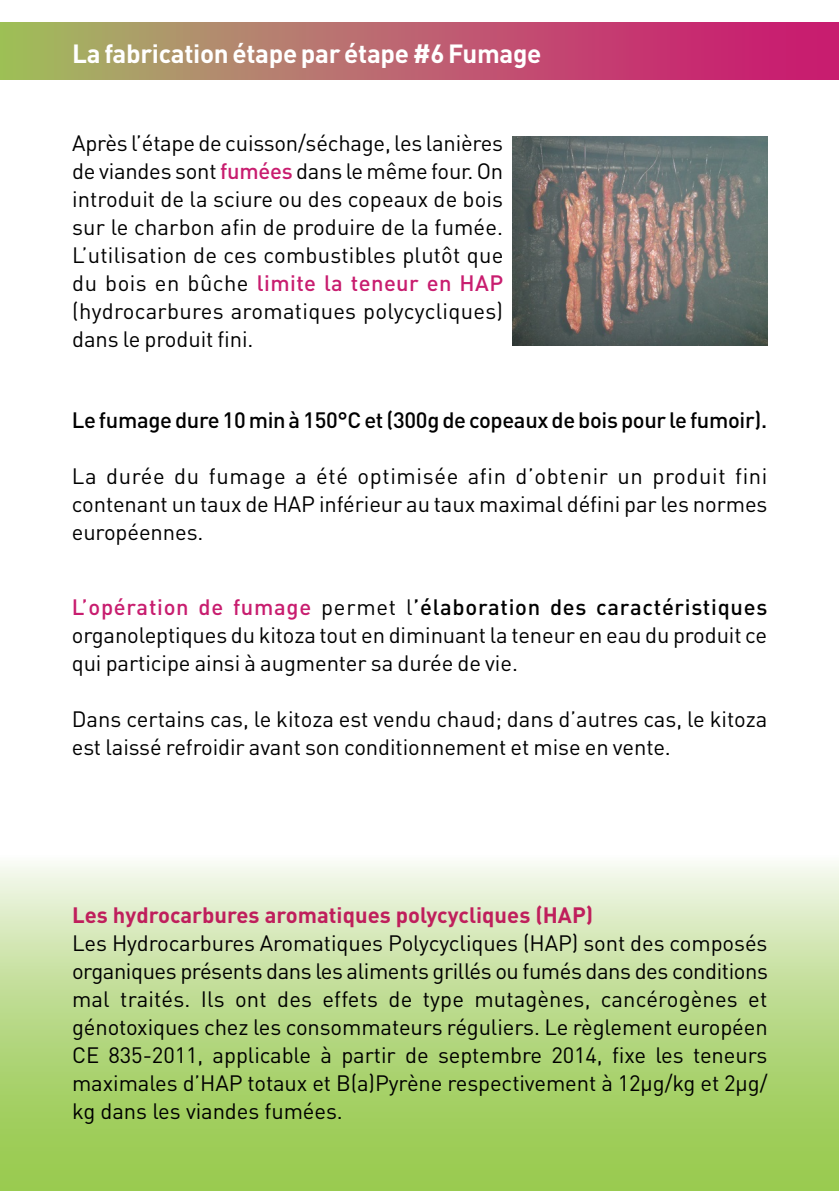
<style>
.page{position:relative;width:840px;height:1191px;background:#fff}
.page>*{position:absolute;margin:0;border:0;box-sizing:border-box;transform-origin:0 0}
.t1{font:700 26px "DIN Pro";letter-spacing:-.01em;color:#fff}
.t2{font:22px/28px "DIN Pro";letter-spacing:-.005em;color:#000;text-align:justify}
.t3{font:500 22px "DIN Pro";letter-spacing:-.015em;color:#000}
.t4{font:700 22px "DIN Pro";color:#bf1f5c}
.s1{font-weight:500;color:#c81d6f}
.s2{font-weight:500}
</style>
<div class="page">
<div style="left:0;top:23px;width:838px;height:56px;background:linear-gradient(to right,#a6b966,#cf1075)"></div>
<img style="left:512px;top:136px;width:254px;height:210px">
<svg style="left:0;top:863px;width:838px;height:328px;background:#bcdb8d"></svg>
<p class="t1" style="left:72px;top:36px;width:470px">La fabrication étape par étape #6 Fumage</p>
<p class="t2" style="left:72px;top:128px;width:432px">Après l’étape de cuisson/séchage, les lanières de viandes sont <span class="s1">fumées</span> dans le même four. On introduit de la sciure ou des copeaux de bois sur le charbon afin de produire de la fumée.<br>L’utilisation de ces combustibles plutôt que du bois en bûche <span class="s1">limite la teneur en HAP </span>(hydrocarbures aromatiques polycycliques) dans le produit fini.</p>
<p class="t3" style="left:72px;top:405px;width:696px">Le fumage dure 10 min à 150°C et (300g de copeaux de bois pour le fumoir).</p>
<p class="t2" style="left:72px;top:461px;width:696px">La durée du fumage a été optimisée afin d’obtenir un produit fini contenant un taux de HAP inférieur au taux maximal défini par les normes européennes.</p>
<p class="t2" style="left:72px;top:591px;width:696px"><span class="s1">L’opération de fumage</span> permet l<span class="s2">’élaboration des caractéristiques </span>organoleptiques du kitoza tout en diminuant la teneur en eau du produit ce qui participe ainsi à augmenter sa durée de vie.</p>
<p class="t2" style="left:72px;top:703px;width:696px">Dans certains cas, le kitoza est vendu chaud; dans d’autres cas, le kitoza est laissé refroidir avant son conditionnement et mise en vente.</p>
<p class="t4" style="left:72px;top:900px;width:522px">Les hydrocarbures aromatiques polycycliques (HAP)</p>
<p class="t2" style="left:72px;top:928px;width:697px">Les Hydrocarbures Aromatiques Polycycliques (HAP) sont des composés organiques présents dans les aliments grillés ou fumés dans des conditions mal traités. Ils ont des effets de type mutagènes, cancérogènes et génotoxiques chez les consommateurs réguliers. Le règlement européen CE 835-2011, applicable à partir de septembre 2014, fixe les teneurs maximales d’HAP totaux et B(a)Pyrène respectivement à 12µg/kg et 2µg/ kg dans les viandes fumées.</p>
</div>
